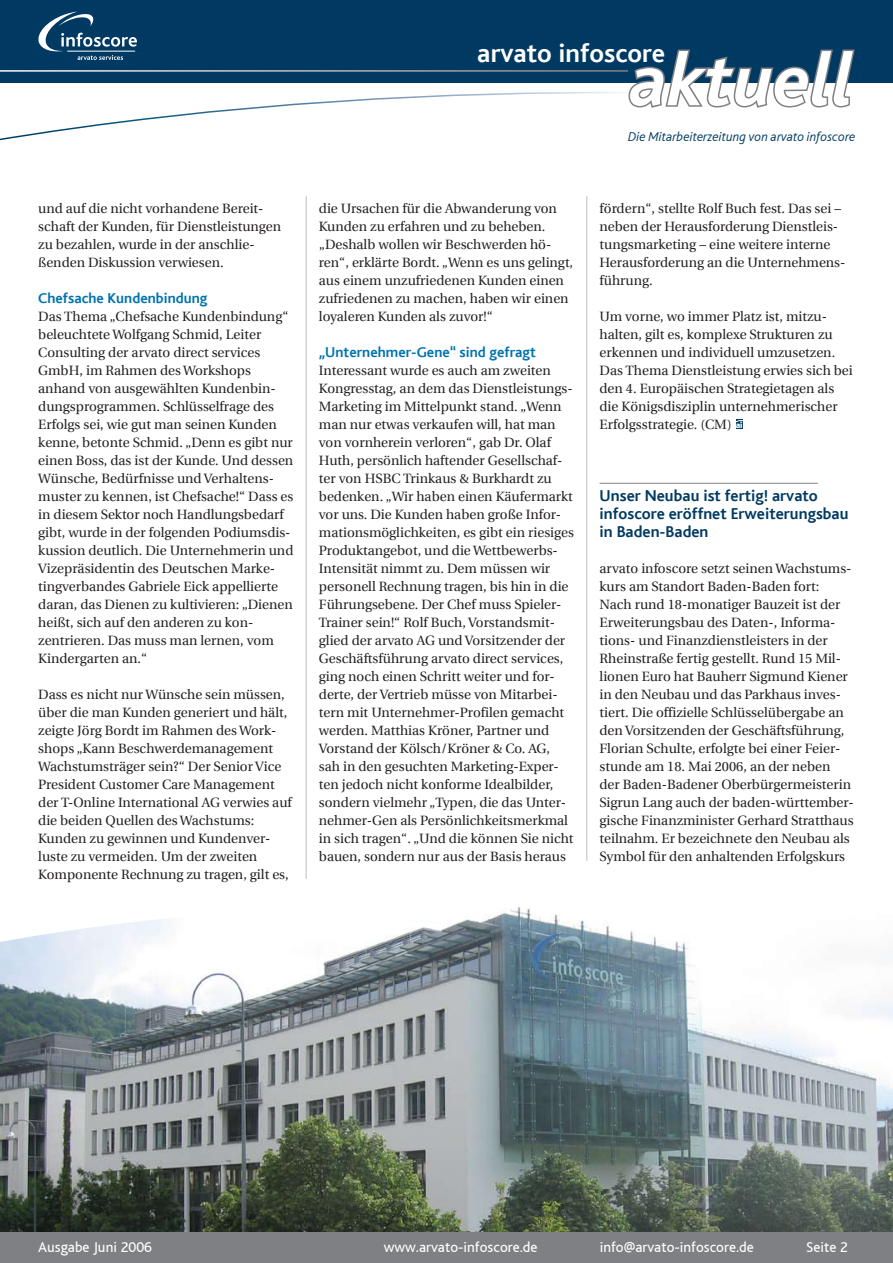
<style>
.page{position:relative;width:893px;height:1263px;background:#fff}
.page>*{position:absolute;margin:0;border:0;box-sizing:border-box;transform-origin:0 0}
.t1{font:italic 700 76.5px "Bliss";color:#fff}
.t2{font:700 27px "Bliss";color:#fff}
.t3{font:700 16.5px/18px "Bliss";color:#003a62}
.t4{font:15px "Bliss";color:#fff}
.t5{font:700 15px "Bliss";color:#0073ae}
.t6{font:13.5px/18px "Utopia";color:#231f20}
.t7{font:italic 300 13.5px "Bliss";color:#003a62}
.s1{font-family:"Bliss";font-weight:800;font-size:9.15px;color:#fff}
</style>
<div class="page">
<img style="left:0;top:907px;width:893px;height:325px">
<hr style="left:600px;top:483px;width:218px;height:1px;background:#7e8083">
<div style="left:736px;top:419px;width:6px;height:10px;background:#003a62"></div>
<svg style="left:736px;top:419px;width:7px;height:4px"></svg>
<div style="left:0;top:1232px;width:893px;height:31px;background:#7e8083"></div>
<svg style="left:0;top:92px;width:625px;height:49px"></svg>
<div style="left:0;top:0;width:893px;height:83px;background:#003a62"></div>
<svg style="left:628px;top:49px;width:227px;height:59px"></svg>
<hr style="left:0;top:70px;width:628px;height:2px;background:#fff">
<svg style="left:38px;top:12px;width:99px;height:48px"></svg>
<hr style="left:306px;top:196px;width:1px;height:683px;background:#bbbcbf">
<hr style="left:586px;top:196px;width:1px;height:665px;background:#bbbcbf">
<h2 class="t2" style="left:477px;top:39px;width:189px">arvato infoscore</h2>
<h1 class="t1" style="left:630px;top:41px;width:226px">aktuell</h1>
<p class="t6" style="left:38px;top:199px;width:244px">und auf die nicht vorhandene Bereit&shy;schaft der Kunden, für Dienstleistungen zu bezahlen, wurde in der anschlie&shy;ßenden Diskussion verwiesen.</p>
<p class="t5" style="left:38px;top:290px;width:171px">Chefsache Kundenbindung</p>
<p class="t6" style="left:38px;top:307px;width:257px">Das Thema „Chefsache Kundenbindung“ beleuchtete Wolfgang Schmid, Leiter Consulting der arvato direct services GmbH, im Rahmen des Workshops anhand von ausgewählten Kundenbin&shy;dungsprogrammen. Schlüsselfrage des Erfolgs sei, wie gut man seinen Kunden kenne, betonte Schmid. „Denn es gibt nur einen Boss, das ist der Kunde. Und dessen Wünsche, Bedürfnisse und Verhaltens&shy;muster zu kennen, ist Chefsache!“ Dass es in diesem Sektor noch Handlungsbedarf gibt, wurde in der folgenden Podiumsdis&shy;kussion deutlich. Die Unternehmerin und Vizepräsidentin des Deutschen Marke&shy;tingverbandes Gabriele Eick appellierte daran, das Dienen zu kultivieren: „Dienen heißt, sich auf den anderen zu kon&shy;zentrieren. Das muss man lernen, vom Kindergarten an.“</p>
<p class="t6" style="left:38px;top:685px;width:255px">Dass es nicht nur Wünsche sein müssen, über die man Kunden generiert und hält, zeigte Jörg Bordt im Rahmen des Work&shy;shops „Kann Beschwerdemanagement Wachstumsträger sein?“ Der Senior Vice President Customer Care Management der T-Online International AG verwies auf die beiden Quellen des Wachstums:<br>Kunden zu gewinnen und Kundenver&shy;luste zu vermeiden. Um der zweiten Komponente Rechnung zu tragen, gilt es,</p>
<p class="t6" style="left:319px;top:199px;width:256px">die Ursachen für die Abwanderung von Kunden zu erfahren und zu beheben. „Deshalb wollen wir Beschwerden hö&shy;ren“, erklärte Bordt. „Wenn es uns gelingt, aus einem unzufriedenen Kunden einen zufriedenen zu machen, haben wir einen loyaleren Kunden als zuvor!“</p>
<p class="t5" style="left:319px;top:344px;width:218px">„Unternehmer-Gene“ sind gefragt</p>
<p class="t6" style="left:319px;top:361px;width:257px">Interessant wurde es auch am zweiten Kongresstag, an dem das Dienstleistungs-Marketing im Mittelpunkt stand. „Wenn man nur etwas verkaufen will, hat man von vornherein verloren“, gab Dr. Olaf Huth, persönlich haftender Gesellschaf&shy;ter von HSBC Trinkaus &amp; Burkhardt zu bedenken. „Wir haben einen Käufermarkt vor uns. Die Kunden haben große Infor&shy;mationsmöglichkeiten, es gibt ein riesiges Produktangebot, und die Wettbewerbs-Intensität nimmt zu. Dem müssen wir personell Rechnung tragen, bis hin in die Führungsebene. Der Chef muss Spieler-Trainer sein!“ Rolf Buch, Vorstandsmit&shy;glied der arvato AG und Vorsitzender der Geschäftsführung arvato direct services, ging noch einen Schritt weiter und for&shy;derte, der Vertrieb müsse von Mitarbei&shy;tern mit Unternehmer-Profilen gemacht werden. Matthias Kröner, Partner und Vorstand der Kölsch/Kröner &amp; Co. AG, sah in den gesuchten Marketing-Exper&shy;ten jedoch nicht konforme Idealbilder, sondern vielmehr „Typen, die das Unter&shy;nehmer-Gen als Persönlichkeitsmerkmal in sich tragen“. „Und die können Sie nicht bauen, sondern nur aus der Basis heraus</p>
<p class="t7" style="left:628px;top:130px;width:229px">Die Mitarbeiterzeitung von arvato infoscore</p>
<p class="t6" style="left:600px;top:199px;width:247px">fördern“, stellte Rolf Buch fest. Das sei – neben der Herausforderung Dienstleis&shy;tungsmarketing – eine weitere interne Herausforderung an die Unternehmens&shy;führung.</p>
<p class="t6" style="left:600px;top:307px;width:255px">Um vorne, wo immer Platz ist, mitzu&shy;halten, gilt es, komplexe Strukturen zu erkennen und individuell umzusetzen.<br>Das Thema Dienstleistung erwies sich bei den 4. Europäischen Strategietagen als die Königsdisziplin unternehmerischer Erfolgsstrategie. (CM) <span class="s1">ai</span></p>
<p class="t3" style="left:600px;top:487px;width:251px">Unser Neubau ist fertig! arvato infoscore eröffnet Erweiterungsbau in Baden-Baden</p>
<p class="t6" style="left:600px;top:559px;width:256px">arvato infoscore setzt seinen Wachstums&shy;kurs am Standort Baden-Baden fort:<br>Nach rund 18-monatiger Bauzeit ist der Erweiterungsbau des Daten-, Informa&shy;tions- und Finanzdienstleisters in der Rheinstraße fertig gestellt. Rund 15 Mil&shy;lionen Euro hat Bauherr Sigmund Kiener in den Neubau und das Parkhaus inves&shy;tiert. Die offizielle Schlüsselübergabe an den Vorsitzenden der Geschäftsführung, Florian Schulte, erfolgte bei einer Feier&shy;stunde am 18. Mai 2006, an der neben der Baden-Badener Oberbürgermeisterin Sigrun Lang auch der baden-württember&shy;gische Finanzminister Gerhard Stratthaus teilnahm. Er bezeichnete den Neubau als Symbol für den anhaltenden Erfolgskurs</p>
<p class="t4" style="left:38px;top:1239px;width:115px">Ausgabe Juni 2006</p>
<p class="t4" style="left:806px;top:1239px;width:32px">Seite</p>
<p class="t4" style="left:384px;top:1239px;width:155px">www.arvato-infoscore.de</p>
<p class="t4" style="left:600px;top:1239px;width:156px">info@arvato-infoscore.de</p>
</div>
